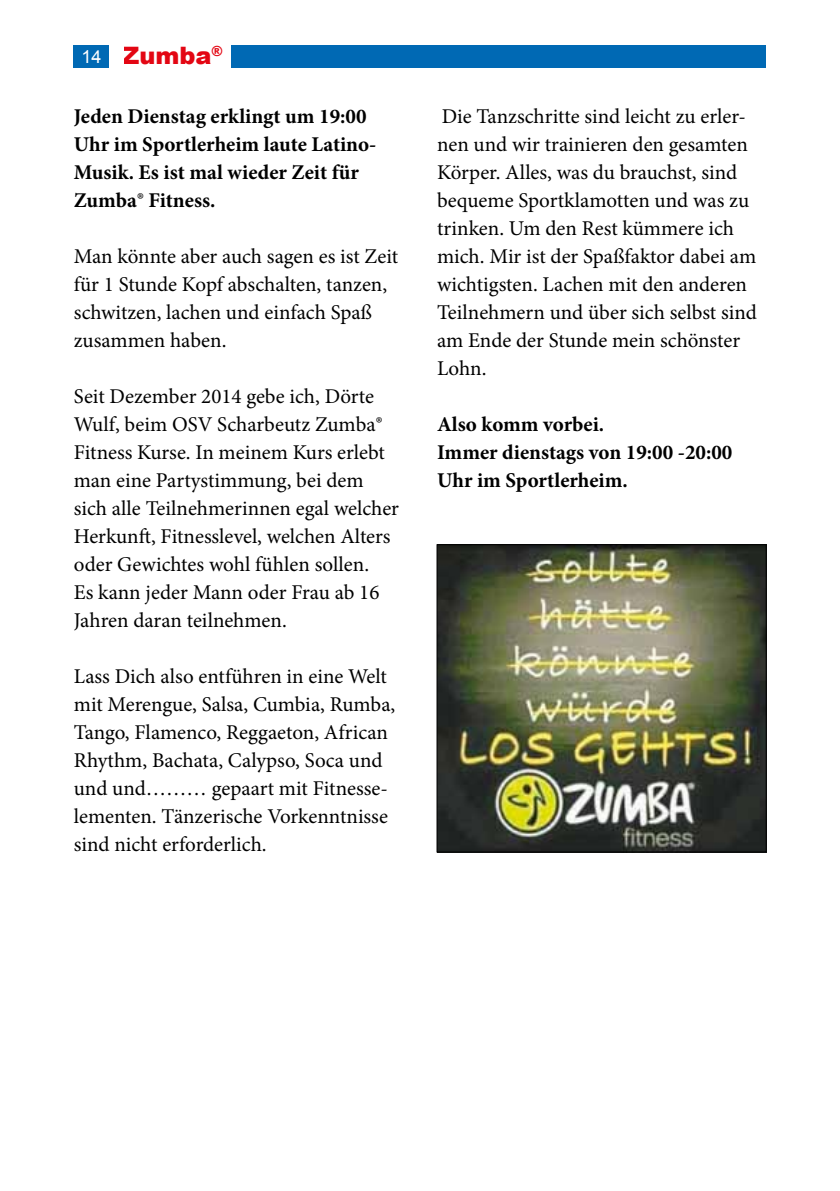
<style>
.page{position:relative;width:840px;height:1191px;background:#fff}
.page>*{position:absolute;margin:0;border:0;box-sizing:border-box;transform-origin:0 0}
.t1{font:900 24px "Arial";color:#e30613}
.t2{font:21px/28px "Minion Pro";color:#000}
.t3{font:700 21px/28px "Minion Pro";color:#000}
.t4{font:18px "Arial";color:#fff}
</style>
<div class="page">
<div style="left:74px;top:45px;width:691px;height:23px;background:#0069b4"></div>
<div style="left:122px;top:43px;width:109px;height:31px;background:#fff"></div>
<div style="left:109px;top:43px;width:15px;height:31px;background:#fff"></div>
<img style="left:438px;top:546px;width:326px;height:304px">
<div style="left:436px;top:544px;width:330px;height:308px;border:1px solid #000"></div>
<p class="t4" style="left:82px;top:45px;width:22px">14</p>
<p class="t1" style="left:122px;top:38px;width:102px">Zumba<sup>®</sup></p>
<p class="t3" style="left:74px;top:102px;width:304px">Jeden Dienstag erklingt um 19:00<br>Uhr im Sportlerheim laute Latino-<br>Musik. Es ist mal wieder Zeit für<br>Zumba® Fitness.</p>
<p class="t2" style="left:74px;top:242px;width:326px">Man könnte aber auch sagen es ist Zeit für 1 Stunde Kopf abschalten, tanzen, schwitzen, lachen und einfach Spaß zusammen haben.</p>
<p class="t2" style="left:74px;top:382px;width:326px">Seit Dezember 2014 gebe ich, Dörte Wulf, beim OSV Scharbeutz Zumba® Fitness Kurse. In meinem Kurs erlebt man eine Partystimmung, bei dem sich alle Teilnehmerinnen egal welcher Herkunft, Fitnesslevel, welchen Alters oder Gewichtes wohl fühlen sollen.<br>Es kann jeder Mann oder Frau ab 16<br>Jahren daran teilnehmen.</p>
<p class="t2" style="left:74px;top:662px;width:323px">Lass Dich also entführen in eine Welt mit Merengue, Salsa, Cumbia, Rumba, Tango, Flamenco, Reggaeton, African Rhythm, Bachata, Calypso, Soca und und und……… gepaart mit Fitnesse&shy;lementen. Tänzerische Vorkenntnisse sind nicht erforderlich.</p>
<p class="t2" style="left:437px;top:102px;width:321px">Die Tanzschritte sind leicht zu erler&shy;nen und wir trainieren den gesamten<br>Körper. Alles, was du brauchst, sind bequeme Sportklamotten und was zu trinken. Um den Rest kümmere ich mich. Mir ist der Spaßfaktor dabei am wichtigsten. Lachen mit den anderen<br>Teilnehmern und über sich selbst sind am Ende der Stunde mein schönster<br>Lohn.</p>
<p class="t3" style="left:437px;top:410px;width:297px">Also komm vorbei.<br>Immer dienstags von 19:00 -20:00<br>Uhr im Sportlerheim.</p>
</div>
